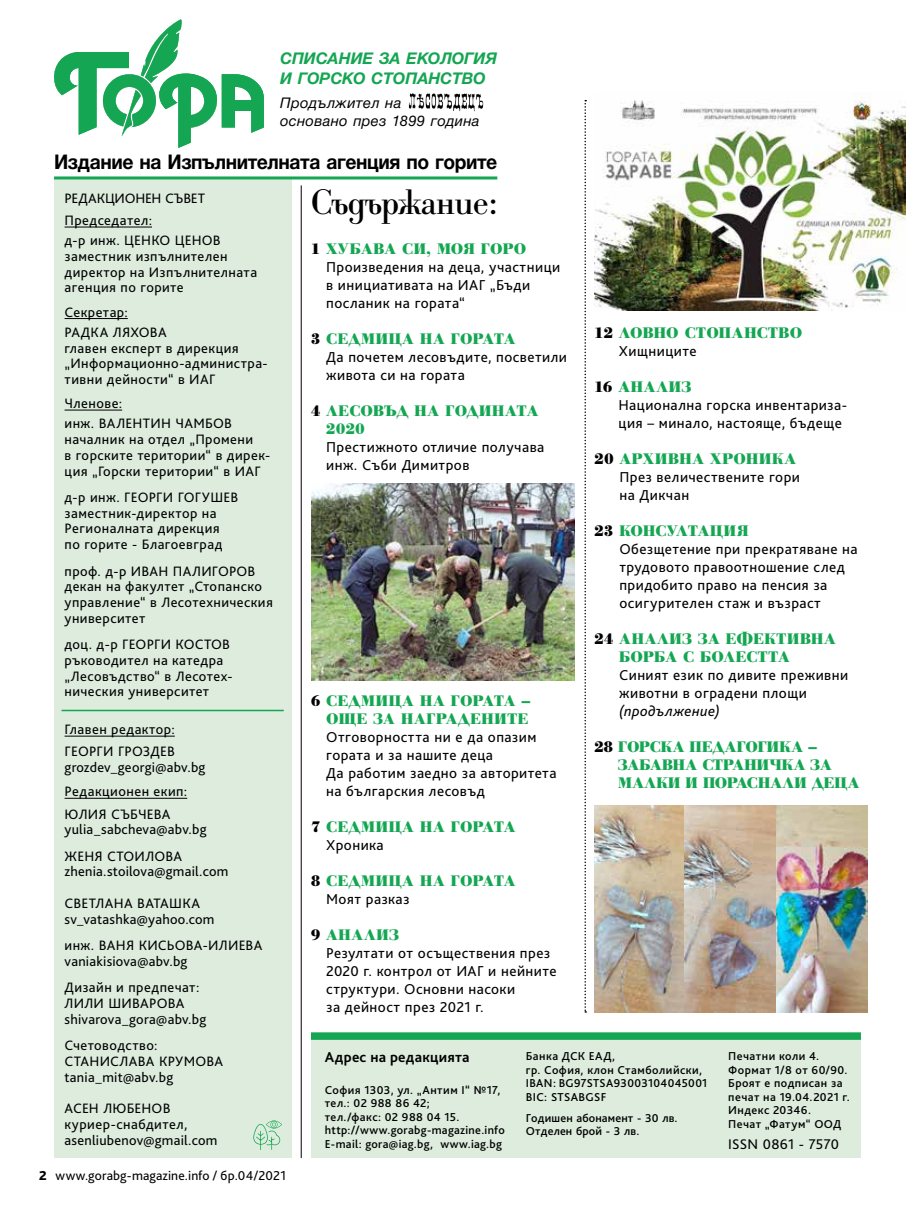
<style>
.page{position:relative;width:915px;height:1212px;background:#fff}
.page>*{position:absolute;margin:0;border:0;box-sizing:border-box;transform-origin:0 0}
.t1{font:34.8px "Brilliant Pro";letter-spacing:-.01em;color:#000}
.t2{font:700 20.25px "Helvetica Neue Cyr";letter-spacing:-.02em;color:#000;scale:.95 1}
.t3{font:italic 700 16.2px/20px "Helvetica Neue Cyr";letter-spacing:-.005em;color:#14a652}
.t4{font:15px/18px "Bliss Pro";letter-spacing:.03em;color:#000}
.t5{font:700 15px/18px "Brilliant Pro";letter-spacing:.025em;color:#14a652}
.t6{font:700 15px/18px "Brilliant Pro";letter-spacing:.05em;color:#14a652;text-align:right}
.t7{font:700 15px "Brilliant Pro";letter-spacing:.045em;color:#14a652}
.t8{font:700 15px "Bliss Pro";letter-spacing:.015em;color:#000}
.t9{font:italic 15px "Bliss Pro";letter-spacing:.02em;color:#000}
.t10{font:700 15px "Brilliant Pro";letter-spacing:.055em;color:#14a652}
.t11{font:italic 14.7px/17.7px "Helvetica Neue Cyr";letter-spacing:.025em;color:#000}
.t12{font:14.7px "Bliss Pro";letter-spacing:.015em;color:#000}
.t13{font:14.25px/15.8px "Bliss Pro";letter-spacing:.025em;color:#000}
.t14{font:13.5px "Bliss Pro";letter-spacing:.01em;color:#000}
.t15{font:500 12px/13.5px "Bliss Pro";letter-spacing:.03em;color:#000}
.t16{font:500 12px/13.5px "Bliss Pro";letter-spacing:.01em;color:#000}
.s1{color:#000}
.s2{font-weight:800}
</style>
<div class="page">
<div style="left:54px;top:178px;width:237px;height:980px;background:#ddecdd"></div>
<svg style="left:54px;top:20px;width:210px;height:128px"></svg>
<img style="left:408px;top:93px;width:35px;height:16px">
<hr style="left:54px;top:176px;width:443px;height:3px;background:#14a652">
<hr style="left:64px;top:227px;width:88px;height:1px;background:#000">
<hr style="left:64px;top:318px;width:64px;height:1px;background:#000">
<hr style="left:64px;top:410px;width:58px;height:1px;background:#000">
<hr style="left:64px;top:736px;width:111px;height:1px;background:#000">
<hr style="left:64px;top:798px;width:123px;height:1px;background:#000">
<hr style="left:62px;top:710px;width:222px;height:1px;background:#14a652">
<hr style="left:301px;top:185px;width:1px;height:973px;background:#000">
<svg style="left:584px;top:100px;width:2px;height:913px"></svg>
<div style="left:311px;top:1037px;width:549px;height:121px;background:#ddecdd"></div>
<div style="left:311px;top:1032px;width:549px;height:8px;background:#14a652"></div>
<svg style="left:253px;top:1120px;width:29px;height:30px"></svg>
<img style="left:311px;top:483px;width:263px;height:198px">
<img style="left:594px;top:92px;width:310px;height:218px">
<img style="left:594px;top:806px;width:90px;height:206px">
<img style="left:684px;top:806px;width:183px;height:206px">
<p class="t3" style="left:280px;top:49px;width:218px">СПИСАНИЕ ЗА ЕКОЛОГИЯ<br>И ГОРСКО СТОПАНСТВО</p>
<p class="t11" style="left:280px;top:94px;width:201px">Продължител на<br>основано през 1899 година</p>
<h2 class="t2" style="left:54px;top:151px;width:468px">Издание на Изпълнителната агенция по горите</h2>
<p class="t13" style="left:64px;top:187px;width:142px;line-height:22.2px">РЕДАКЦИОНЕН СЪВЕТ<br>Председател:</p>
<p class="t13" style="left:64px;top:232px;width:194px">д-р инж. ЦЕНКО ЦЕНОВ заместник изпълнителен директор на Изпълнителната агенция по горите</p>
<p class="t13" style="left:64px;top:302px;width:104px;line-height:20px">Секретар:<br>РАДКА ЛЯХОВА</p>
<p class="t13" style="left:64px;top:340px;width:205px">главен експерт в дирекция „Информационно-администра&shy;тивни дейности“ в ИАГ</p>
<p class="t13" style="left:64px;top:393px;width:169px;line-height:20px">Членове:<br>инж. ВАЛЕНТИН ЧАМБОВ</p>
<p class="t13" style="left:64px;top:431px;width:207px">началник на отдел „Промени<br>в горските територии“ в дирек&shy;ция „Горски територии“ в ИАГ</p>
<p class="t13" style="left:64px;top:489px;width:175px">д-р инж. ГЕОРГИ ГОГУШЕВ заместник-директор на<br>Регионалната дирекция по горите - Благоевград</p>
<p class="t13" style="left:64px;top:562px;width:210px">проф. д-р ИВАН ПАЛИГОРОВ декан на факултет „Стопанско управление“ в Лесотехническия университет</p>
<p class="t13" style="left:64px;top:636px;width:169px">доц. д-р ГЕОРГИ КОСТОВ ръководител на катедра „Лесовъдство“ в Лесотех&shy;ническия университет</p>
<p class="t13" style="left:64px;top:718px;width:112px;line-height:22.2px">Главен редактор:<br>ГЕОРГИ ГРОЗДЕВ</p>
<p class="t13" style="left:64px;top:755px;width:142px;line-height:24.3px">grozdev_georgi@abv.bg<br>Редакционен екип:</p>
<p class="t13" style="left:64px;top:805px;width:143px">ЮЛИЯ СЪБЧЕВА yulia_sabcheva@abv.bg</p>
<p class="t13" style="left:64px;top:848px;width:165px">ЖЕНЯ СТОИЛОВА zhenia.stoilova@gmail.com</p>
<p class="t13" style="left:64px;top:895px;width:151px">СВЕТЛАНА ВАТАШКА sv_vatashka@yahoo.com</p>
<p class="t13" style="left:64px;top:937px;width:199px">инж. ВАНЯ КИСЬОВА-ИЛИЕВА vaniakisiova@abv.bg</p>
<p class="t13" style="left:64px;top:979px;width:143px">Дизайн и предпечат:<br>ЛИЛИ ШИВАРОВА shivarova_gora@abv.bg</p>
<p class="t13" style="left:64px;top:1037px;width:160px">Счетоводство:<br>СТАНИСЛАВА КРУМОВА tania_mit@abv.bg</p>
<p class="t13" style="left:64px;top:1100px;width:154px">АСЕН ЛЮБЕНОВ куриер-снабдител, asenliubenov@gmail.com</p>
<h1 class="t1" style="left:311px;top:181px;width:188px">Съдържание:</h1>
<p class="t5" style="left:311px;top:241px;width:217px"><span class="s1">1</span> ХУБАВА СИ, МОЯ ГОРО</p>
<p class="t4" style="left:326px;top:258px;width:235px">Произведения на деца, участници в инициативата на ИАГ „Бъди посланик на гората“</p>
<p class="t7" style="left:311px;top:329px;width:206px"><span class="s1">3</span> СЕДМИЦА НА ГОРАТА</p>
<p class="t4" style="left:326px;top:348px;width:242px">Да почетем лесовъдите, посветили живота си на гората</p>
<p class="t5" style="left:326px;top:403px;width:213px;text-indent:-15px"><span class="s1">4</span> ЛЕСОВЪД НА ГОДИНАТА<br>2020</p>
<p class="t4" style="left:326px;top:438px;width:219px">Престижното отличие получава инж. Съби Димитров</p>
<p class="t5" style="left:594px;top:325px;width:209px"><span class="s1">12</span> ЛОВНО СТОПАНСТВО</p>
<p class="t4" style="left:618px;top:342px;width:79px">Хищниците</p>
<p class="t10" style="left:594px;top:377px;width:98px"><span class="s1">16</span> АНАЛИЗ</p>
<p class="t4" style="left:618px;top:396px;width:230px">Национална горска инвентариза&shy;ция – минало, настояще, бъдеще</p>
<p class="t6" style="left:594px;top:451px;width:203px"><span class="s1">20</span> АРХИВНА ХРОНИКА</p>
<p class="t4" style="left:619px;top:468px;width:182px">През величествените гори на Дикчан</p>
<p class="t5" style="left:594px;top:523px;width:155px"><span class="s1">23</span> КОНСУЛТАЦИЯ</p>
<p class="t4" style="left:619px;top:540px;width:240px">Обезщетение при прекратяване на трудовото правоотношение след придобито право на пенсия за осигурителен стаж и възраст</p>
<p class="t5" style="left:619px;top:631px;width:218px;text-indent:-25px"><span class="s1">24</span> АНАЛИЗ ЗА ЕФЕКТИВНА<br>БОРБА С БОЛЕСТТА</p>
<p class="t4" style="left:619px;top:666px;width:230px">Синият език по дивите преживни животни в оградени площи</p>
<p class="t9" style="left:619px;top:702px;width:102px">(продължение)</p>
<p class="t5" style="left:618px;top:739px;width:242px;text-indent:-24px"><span class="s1">28</span> ГОРСКА ПЕДАГОГИКА –<br>ЗАБАВНА СТРАНИЧКА ЗА<br>МАЛКИ И ПОРАСНАЛИ ДЕЦА</p>
<p class="t6" style="left:311px;top:693px;width:221px"><span class="s1">6</span> СЕДМИЦА НА ГОРАТА –<br>ОЩЕ ЗА НАГРАДЕНИТЕ</p>
<p class="t4" style="left:326px;top:728px;width:232px">Отговорността ни е да опазим гората и за нашите деца<br>Да работим заедно за авторитета на българския лесовъд</p>
<p class="t7" style="left:311px;top:817px;width:206px"><span class="s1">7</span> СЕДМИЦА НА ГОРАТА</p>
<p class="t4" style="left:326px;top:836px;width:59px">Хроника</p>
<p class="t7" style="left:311px;top:871px;width:206px"><span class="s1">8</span> СЕДМИЦА НА ГОРАТА</p>
<p class="t4" style="left:326px;top:890px;width:85px">Моят разказ</p>
<p class="t5" style="left:311px;top:927px;width:90px"><span class="s1">9</span> АНАЛИЗ</p>
<p class="t4" style="left:326px;top:944px;width:232px">Резултати от осъществения през<br>2020 г. контрол от ИАГ и нейните структури. Основни насоки<br>за дейност през 2021 г.</p>
<p class="t8" style="left:324px;top:1048px;width:146px">Адрес на редакцията</p>
<p class="t15" style="left:324px;top:1083px;width:181px">София 1303, ул. „Антим I“ №17, тел.: 02 988 86 42;<br>тел./факс: 02 988 04 15. http://www.gorabg-magazine.info<br>E-mail: gora@iag.bg, www.iag.bg</p>
<p class="t15" style="left:525px;top:1049px;width:183px">Банка ДСК ЕАД,<br>гр. София, клон Стамболийски,<br>IBAN: BG97STSA93003104045001<br>BIC: STSABGSF</p>
<p class="t16" style="left:525px;top:1110px;width:153px">Годишен абонамент - 30 лв.<br>Отделен брой - 3 лв.</p>
<p class="t15" style="left:728px;top:1049px;width:123px">Печатни коли 4.<br>Формат 1/8 от 60/90.<br>Броят е подписан за печат на 19.04.2021 г.<br>Индекс 20346.<br>Печат „Фатум“ ООД</p>
<p class="t12" style="left:728px;top:1135px;width:112px">ISSN 0861 - 7570</p>
<p class="t14" style="left:39px;top:1167px;width:248px"><span class="s2">2</span> www.gorabg-magazine.info / бр.04/2021</p>
</div>
